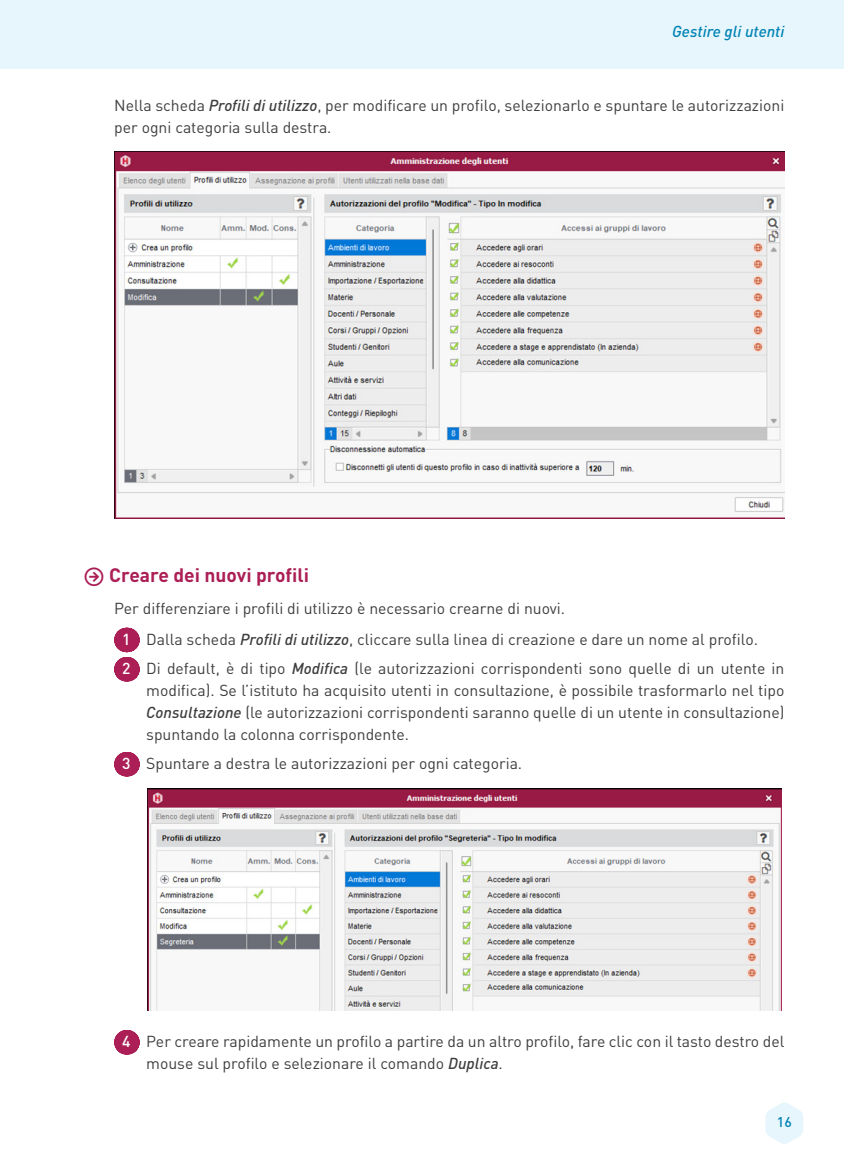
<style>
.page{position:relative;width:844px;height:1166px;background:#fff}
.page>*{position:absolute;margin:0;border:0;box-sizing:border-box;transform-origin:0 0}
.t1{font:700 19.25px "DINOT";color:#ab1f56}
.Courant{font:15.75px/21.9px "DINOT";color:#3e3e3f}
.t2{font:italic 500 15.75px "DINOT";color:#0082b4}
.s1{font-weight:500;font-style:italic}
.s2{font-weight:500;color:#fff}
</style>
<div class="page">
<svg style="left:765px;top:1103px;width:38px;height:41px"></svg>
<div style="left:0;top:0;width:843px;height:69px;background:#e6f6fc"></div>
<svg style="left:126px;top:628px;width:1px;height:53px"></svg>
<svg style="left:126px;top:752px;width:1px;height:24px"></svg>
<svg style="left:126px;top:1030px;width:1px;height:24px"></svg>
<img style="left:114px;top:151px;width:670px;height:368px">
<img style="left:148px;top:788px;width:633px;height:222px">
<p class="t2" style="left:672px;top:21px;width:114px">Gestire gli utenti</p>
<p class="Courant" style="left:114px;top:94px;width:671px">Nella scheda <span class="s1">Profili di utilizzo</span>, per modificare un profilo, selezionarlo e spuntare le autorizzazioni per ogni categoria sulla destra.</p>
<p class="t1" style="left:109px;top:563px;width:201px">Creare dei nuovi profili</p>
<p class="Courant" style="left:114px;top:597px;width:452px">Per differenziare i profili di utilizzo è necessario crearne di nuovi.</p>
<p class="Courant" style="left:122px;top:628px;width:637px"><span class="s2">1</span> Dalla scheda <span class="s1">Profili di utilizzo</span>, cliccare sulla linea di creazione e dare un nome al profilo.</p>
<p class="Courant" style="left:146px;top:657px;width:639px;text-align:justify;text-indent:-24px"><span class="s2">2</span> Di default, è di tipo <span class="s1">Modifica</span> (le autorizzazioni corrispondenti sono quelle di un utente in modifica). Se l’istituto ha acquisito utenti in consultazione, è possibile trasformarlo nel tipo <span class="s1">Consultazione</span> (le autorizzazioni corrispondenti saranno quelle di un utente in consultazione) spuntando la colonna corrispondente.</p>
<p class="Courant" style="left:122px;top:752px;width:401px"><span class="s2">3</span> Spuntare a destra le autorizzazioni per ogni categoria.</p>
<p class="Courant" style="left:146px;top:1030px;width:639px;text-indent:-24px"><span class="s2">4</span> Per creare rapidamente un profilo a partire da un altro profilo, fare clic con il tasto destro del mouse sul profilo e selezionare il comando <span class="s1">Duplica</span>.</p>
<p class="t2" style="left:776px;top:1113px;width:17px">16</p>
</div>
